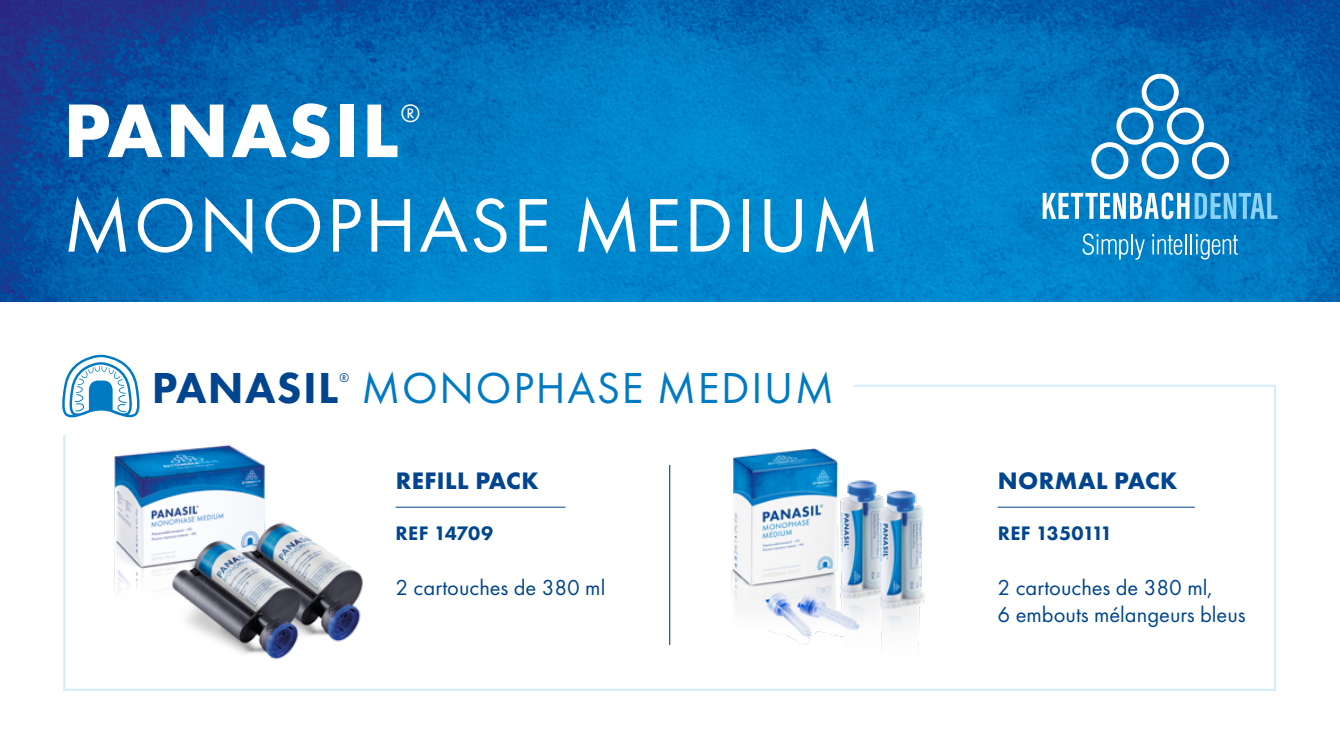
<style>
.page{position:relative;width:1340px;height:753px;background:#fff}
.page>*{position:absolute;margin:0;border:0;box-sizing:border-box;transform-origin:0 0}
.t1{font:78.75px "Futura PT";letter-spacing:.03em;color:#fff}
.t2{font:700 78.75px "Futura PT";letter-spacing:.03em;color:#fff}
.t3{font:45px "Futura PT";letter-spacing:.04em;color:#007ac3}
.t4{font:800 45px "Futura PT";letter-spacing:.03em;color:#00458e}
.t5{font:26.32px "Futura PT";color:#fff}
.t6{font:700 24.75px "Futura PT";letter-spacing:.02em;color:#00458e}
.t7{font:22.5px/27px "Futura PT";color:#00458e}
.t8{font:800 20.25px "Futura PT";letter-spacing:-.01em;color:#00458e}
.t9{font:13.05px "Futura PT";color:#00458e}
</style>
<div class="page">
<img style="left:0;top:0;width:1339px;height:301px">
<svg style="left:1042px;top:192px;width:235px;height:27px"></svg>
<svg style="left:1082px;top:233px;width:62px;height:27px;background:#379dd4"></svg>
<svg style="left:1152px;top:234px;width:30px;height:21px"></svg>
<hr style="left:1184px;top:234px;width:2px;height:20px;background:#fff">
<hr style="left:1190px;top:234px;width:2px;height:20px;background:#fff">
<svg style="left:1195px;top:234px;width:42px;height:25px"></svg>
<svg style="left:1091px;top:74px;width:137px;height:105px"></svg>
<hr style="left:669px;top:465px;width:1px;height:180px;background:#00458e">
<hr style="left:395px;top:507px;width:170px;height:1px;background:#00458e">
<hr style="left:997px;top:507px;width:197px;height:1px;background:#00458e">
<img style="left:114px;top:444px;width:249px;height:216px">
<img style="left:708px;top:448px;width:231px;height:243px">
<svg style="left:62px;top:354px;width:78px;height:63px"></svg>
<h1 class="t2" style="left:63px;top:80px;width:337px">PANASIL</h1>
<p class="t5" style="left:401px;top:98px;width:21px">®</p>
<h1 class="t1" style="left:63px;top:179px;width:817px">MONOPHASE MEDIUM</h1>
<h2 class="t4" style="left:152px;top:360px;width:188px">PANASIL</h2>
<p class="t9" style="left:339px;top:370px;width:11px">®</p>
<h2 class="t3" style="left:361px;top:361px;width:474px">MONOPHASE MEDIUM</h2>
<p class="t6" style="left:396px;top:464px;width:144px">REFILL PACK</p>
<p class="t6" style="left:997px;top:464px;width:181px">NORMAL PACK</p>
<p class="t8" style="left:395px;top:520px;width:99px">REF 14709</p>
<p class="t8" style="left:997px;top:520px;width:116px">REF 1350111</p>
<p class="t7" style="left:395px;top:574px;width:211px">2 cartouches de 380 ml</p>
<p class="t7" style="left:997px;top:574px;width:250px">2 cartouches de 380 ml,<br>6 embouts mélangeurs bleus</p>
</div>
